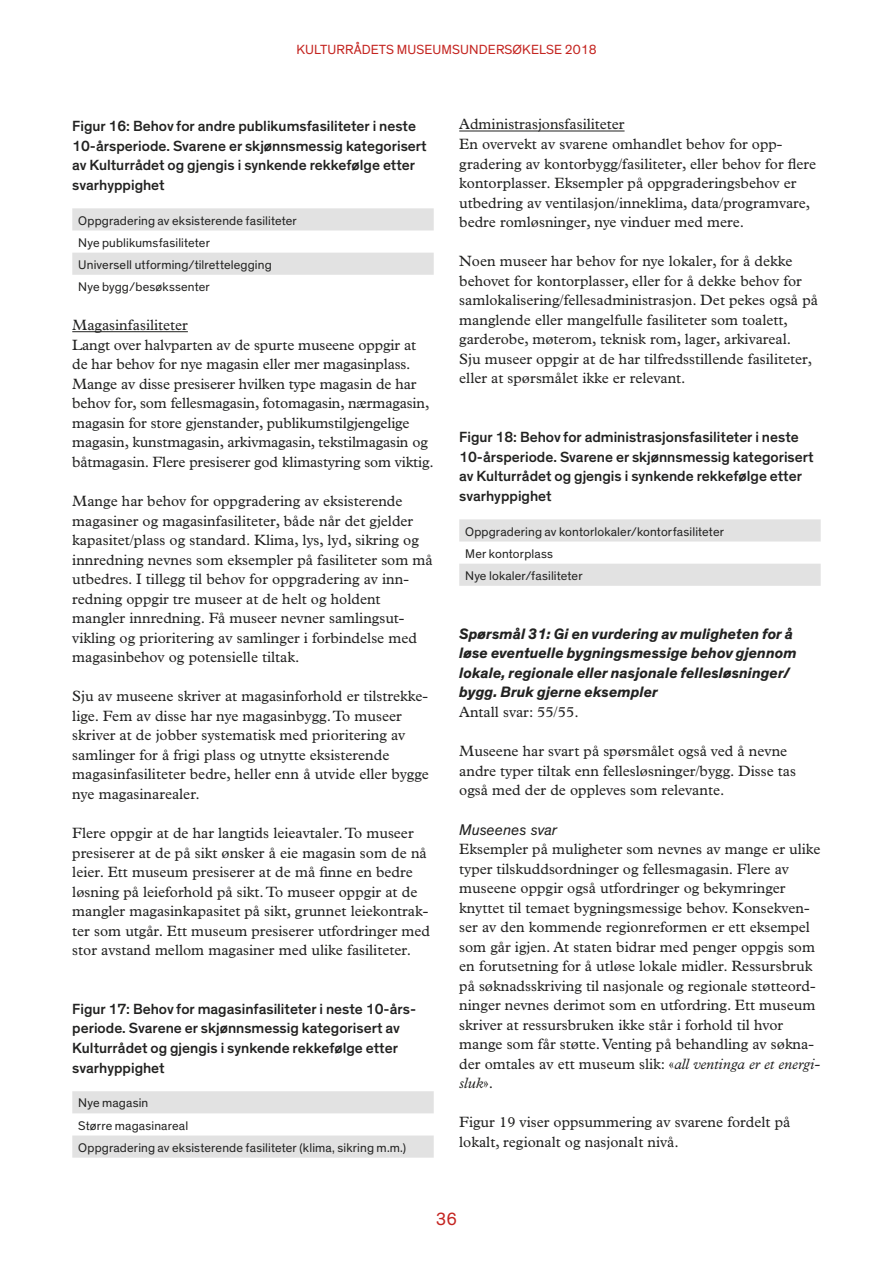
<style>
.page{position:relative;width:893px;height:1263px;background:#fff}
.page>*{position:absolute;margin:0;border:0;box-sizing:border-box;transform-origin:0 0}
.t1{font:18px "Theinhardt";color:#c42420}
.t2{font:italic 15.75px "Theinhardt";color:#222221}
.t3{font:italic 700 15.3px/19.5px "Theinhardt";color:#222221}
.t4{font:15px/19.5px "Plantin MT Std";color:#222221}
.t5{font:500 15px/19.5px "Theinhardt";color:#222221}
.t6{font:13.5px "Theinhardt";letter-spacing:.01em;color:#c42420}
.t7{font:12.75px/22.2px "Theinhardt";letter-spacing:.01em;color:#222221}
.s1{font-style:italic}
</style>
<div class="page">
<hr style="left:72px;top:331px;width:116px;height:1px;background:#222221">
<svg style="left:72px;top:208px;width:362px;height:67px"></svg>
<svg style="left:72px;top:1091px;width:362px;height:67px"></svg>
<hr style="left:459px;top:131px;width:166px;height:1px;background:#222221">
<svg style="left:459px;top:519px;width:362px;height:67px"></svg>
<p class="t6" style="left:296px;top:42px;width:302px">KULTURRÅDETS MUSEUMSUNDERSØKELSE 2018</p>
<p class="t5" style="left:72px;top:117px;width:356px">Figur 16: Behov for andre publikumsfasiliteter i neste 10-årsperiode. Svarene er skjønnsmessig kategorisert av Kulturrådet og gjengis i synkende rekkefølge etter svarhyppighet</p>
<p class="t7" style="left:78px;top:209px;width:220px">Oppgradering av eksisterende fasiliteter Nye publikumsfasiliteter<br>Universell utforming/tilrettelegging<br>Nye bygg/besøkssenter</p>
<p class="t4" style="left:72px;top:315px;width:363px">Magasinfasiliteter<br>Langt over halvparten av de spurte museene oppgir at de har behov for nye magasin eller mer magasinplass.<br>Mange av disse presiserer hvilken type magasin de har behov for, som fellesmagasin, fotomagasin, nærmagasin, magasin for store gjenstander, publikumstilgjengelige magasin, kunstmagasin, arkivmagasin, tekstilmagasin og båtmagasin. Flere presiserer god klimastyring som viktig.</p>
<p class="t4" style="left:72px;top:491px;width:362px">Mange har behov for oppgradering av eksisterende magasiner og magasinfasiliteter, både når det gjelder kapasitet/plass og standard. Klima, lys, lyd, sikring og innredning nevnes som eksempler på fasiliteter som må utbedres. I tillegg til behov for oppgradering av inn&shy;redning oppgir tre museer at de helt og holdent mangler innredning. Få museer nevner samlingsut&shy;vikling og prioritering av samlinger i forbindelse med magasinbehov og potensielle tiltak.</p>
<p class="t4" style="left:72px;top:687px;width:358px">Sju av museene skriver at magasinforhold er tilstrekke&shy;lige. Fem av disse har nye magasinbygg. To museer skriver at de jobber systematisk med prioritering av samlinger for å frigi plass og utnytte eksisterende magasinfasiliteter bedre, heller enn å utvide eller bygge nye magasinarealer.</p>
<p class="t4" style="left:72px;top:823px;width:359px">Flere oppgir at de har langtids leieavtaler. To museer presiserer at de på sikt ønsker å eie magasin som de nå leier. Ett museum presiserer at de må finne en bedre løsning på leieforhold på sikt. To museer oppgir at de mangler magasinkapasitet på sikt, grunnet leiekontrak&shy;ter som utgår. Ett museum presiserer utfordringer med stor avstand mellom magasiner med ulike fasiliteter.</p>
<p class="t5" style="left:72px;top:999px;width:344px">Figur 17: Behov for magasinfasiliteter i neste 10-års&shy;periode. Svarene er skjønnsmessig kategorisert av Kulturrådet og gjengis i synkende rekkefølge etter svarhyppighet</p>
<p class="t7" style="left:78px;top:1092px;width:329px">Nye magasin<br>Større magasinareal<br>Oppgradering av eksisterende fasiliteter (klima, sikring m.m.)</p>
<p class="t4" style="left:459px;top:115px;width:358px">Administrasjonsfasiliteter<br>En overvekt av svarene omhandlet behov for opp&shy;gradering av kontorbygg/fasiliteter, eller behov for flere kontorplasser. Eksempler på oppgraderingsbehov er utbedring av ventilasjon/inneklima, data/programvare, bedre romløsninger, nye vinduer med mere.</p>
<p class="t4" style="left:459px;top:252px;width:360px">Noen museer har behov for nye lokaler, for å dekke behovet for kontorplasser, eller for å dekke behov for samlokalisering/fellesadministrasjon. Det pekes også på manglende eller mangelfulle fasiliteter som toalett, garderobe, møterom, teknisk rom, lager, arkivareal.<br>Sju museer oppgir at de har tilfredsstillende fasiliteter, eller at spørsmålet ikke er relevant.</p>
<p class="t5" style="left:459px;top:428px;width:356px">Figur 18: Behov for administrasjonsfasiliteter i neste 10-årsperiode. Svarene er skjønnsmessig kategorisert av Kulturrådet og gjengis i synkende rekkefølge etter svarhyppighet</p>
<p class="t7" style="left:465px;top:520px;width:260px">Oppgradering av kontorlokaler/kontorfasiliteter<br>Mer kontorplass<br>Nye lokaler/fasiliteter</p>
<p class="t3" style="left:459px;top:624px;width:339px">Spørsmål 31: Gi en vurdering av muligheten for å løse eventuelle bygningsmessige behov gjennom lokale, regionale eller nasjonale fellesløsninger/ bygg. Bruk gjerne eksempler</p>
<p class="t4" style="left:459px;top:702px;width:121px">Antall svar: 55/55.</p>
<p class="t4" style="left:459px;top:741px;width:338px">Museene har svart på spørsmålet også ved å nevne andre typer tiltak enn fellesløsninger/bygg. Disse tas også med der de oppleves som relevante.</p>
<p class="t2" style="left:459px;top:820px;width:99px">Museenes svar</p>
<p class="t4" style="left:459px;top:839px;width:363px">Eksempler på muligheter som nevnes av mange er ulike typer tilskuddsordninger og fellesmagasin. Flere av museene oppgir også utfordringer og bekymringer knyttet til temaet bygningsmessige behov. Konsekven&shy;ser av den kommende regionreformen er ett eksempel som går igjen. At staten bidrar med penger oppgis som en forutsetning for å utløse lokale midler. Ressursbruk på søknadsskriving til nasjonale og regionale støtteord&shy;ninger nevnes derimot som en utfordring. Ett museum skriver at ressursbruken ikke står i forhold til hvor mange som får støtte. Venting på behandling av søkna&shy;der omtales av ett museum slik: «<span class="s1">all ventinga er et energi&shy;sluk</span>».</p>
<p class="t4" style="left:459px;top:1113px;width:333px">Figur 19 viser oppsummering av svarene fordelt på lokalt, regionalt og nasjonalt nivå.</p>
<p class="t1" style="left:436px;top:1208px;width:23px">36</p>
</div>
